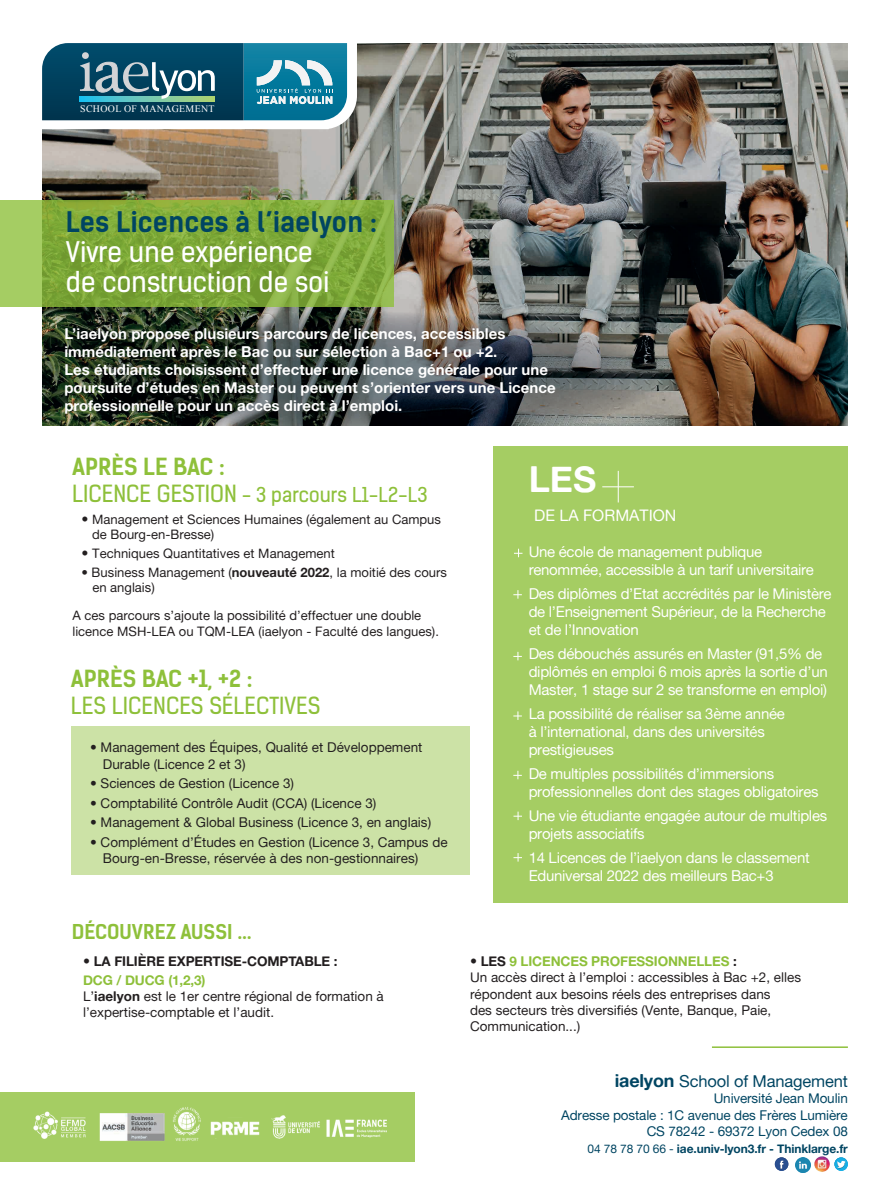
<style>
.page{position:relative;width:893px;height:1191px;background:#fff}
.page>*{position:absolute;margin:0;border:0;box-sizing:border-box;transform-origin:0 0}
.t1{font:35.85px "Alte Haas Grotesk Bold";color:#fff}
.t2{font:27px/30px "Kelson Sans";color:#fff}
.t3{font:700 27px "Kelson Sans";color:#004562}
.t4{font:700 22.5px "Kelson Sans";color:#8ec03a}
.t5{font:22.5px "Kelson Sans";color:#8ec03a}
.t6{font:19.5px "Kelson Sans";color:#8ec03a}
.t7{font:700 19.5px "Kelson Sans";color:#8ec03a}
.t8{font:16.5px "Alte Haas Grotesk";letter-spacing:-.01em;color:#004562}
.t9{font:15.9px "Alte Haas Grotesk";color:#fff}
.t10{font:15px/18px "Alte Haas Grotesk";letter-spacing:-.02em;color:#fff}
.t11{font:15px/18px "Alte Haas Grotesk Bold";color:#fff}
.t12{font:13.5px/16.2px "Alte Haas Grotesk";color:#231f20}
.t13{font:13.5px/16.5px "Alte Haas Grotesk";letter-spacing:-.01em;color:#004562;text-align:right}
.t14{font:13.5px/18.8px "Alte Haas Grotesk Bold";letter-spacing:-.01em;color:#231f20}
.t15{font:13.5px "Alte Haas Grotesk Bold";letter-spacing:-.01em;color:#8ec03a}
.t16{font:13.05px/15px "Alte Haas Grotesk";color:#231f20}
.t17{font:12px "Alte Haas Grotesk Bold";letter-spacing:-.01em;color:#004562}
.t18{font:9.9px "Times New Roman";letter-spacing:.035em;color:#fff}
.s1{font-size:22.5px}
.s2{font-size:13.95px}
.s3{font-family:"Alte Haas Grotesk Bold"}
.s4{font-family:"Alte Haas Grotesk";font-size:13.95px}
.s5{color:#8ec03a}
.s6{font-family:"Alte Haas Grotesk";font-size:13.95px;color:#231f20}
.s7{color:#231f20}
.s8{font-family:"Alte Haas Grotesk Bold";font-size:18px}
.s9{font-family:"Alte Haas Grotesk"}
</style>
<div class="page">
<img style="left:42px;top:44px;width:806px;height:381px">
<img style="left:49px;top:303px;width:639px;height:123px">
<svg style="left:0;top:200px;width:394px;height:107px;background:#83ad3e"></svg>
<svg style="left:42px;top:43px;width:315px;height:86px"></svg>
<svg style="left:42px;top:43px;width:305px;height:77px;background:#266b84"></svg>
<hr style="left:712px;top:1046px;width:136px;height:2px;background:#8ec03a">
<div style="left:0;top:1092px;width:414px;height:69px;background:#a5cd63"></div>
<div style="left:71px;top:726px;width:399px;height:149px;background:#cce2a6"></div>
<div style="left:493px;top:446px;width:355px;height:456px;background:#a5cd63"></div>
<svg style="left:513px;top:590px;width:9px;height:8px"></svg>
<svg style="left:513px;top:652px;width:9px;height:8px"></svg>
<svg style="left:513px;top:711px;width:9px;height:9px"></svg>
<hr style="left:618px;top:471px;width:1px;height:31px;background:#fff">
<hr style="left:602px;top:486px;width:32px;height:1px;background:#fff">
<svg style="left:514px;top:549px;width:8px;height:9px"></svg>
<svg style="left:513px;top:771px;width:9px;height:8px"></svg>
<svg style="left:513px;top:811px;width:9px;height:9px"></svg>
<svg style="left:513px;top:853px;width:9px;height:8px"></svg>
<svg style="left:775px;top:1157px;width:13px;height:14px"></svg>
<img style="left:795px;top:1157px;width:15px;height:15px">
<img style="left:814px;top:1156px;width:16px;height:16px">
<img style="left:834px;top:1157px;width:14px;height:13px">
<svg style="left:837px;top:1160px;width:9px;height:8px"></svg>
<img style="left:33px;top:1107px;width:353px;height:34px">
<p class="t18" style="left:80px;top:102px;width:136px">SCHOOL OF MANAGEMENT</p>
<h2 class="t3" style="left:66px;top:205px;width:312px">Les Licences à l’iaelyon :</h2>
<h2 class="t2" style="left:66px;top:237px;width:265px">Vivre une expérience de construction de soi</h2>
<p class="t11" style="left:64px;top:324px;width:493px">L’iaelyon propose plusieurs parcours de licences, accessibles immédiatement après le Bac ou sur sélection à Bac+1 ou +2.<br>Les étudiants choisissent d’effectuer une licence générale pour une poursuite d’études en Master ou peuvent s’orienter vers une Licence professionnelle pour un accès direct à l’emploi.</p>
<h3 class="t4" style="left:72px;top:453px;width:154px">APRÈS LE BAC :</h3>
<h3 class="t6" style="left:72px;top:483px;width:357px"><span class="s1">LICENCE GESTION</span> - 3 parcours L1-L2-L3</h3>
<p class="t16" style="left:92px;top:511px;width:350px;text-indent:-11px"><span class="s2">•</span> Management et Sciences Humaines (également au Campus de Bourg-en-Bresse)</p>
<p class="t16" style="left:81px;top:546px;width:255px"><span class="s2">•</span> Techniques Quantitatives et Management</p>
<p class="t16" style="left:92px;top:564px;width:356px;text-indent:-11px">• Business Management (<span class="s3">nouveauté 2022</span>, la moitié des cours en anglais)</p>
<p class="t16" style="left:73px;top:608px;width:368px;line-height:15.6px">A ces parcours s’ajoute la possibilité d’effectuer une double licence MSH-LEA ou TQM-LEA (iaelyon - Faculté des langues).</p>
<h3 class="t4" style="left:71px;top:665px;width:183px">APRÈS BAC +1, +2 :</h3>
<h3 class="t5" style="left:71px;top:692px;width:251px">LES LICENCES SÉLECTIVES</h3>
<p class="t12" style="left:103px;top:739px;width:321px;text-indent:-13px">• Management des Équipes, Qualité et Développement<br>Durable (Licence 2 et 3)</p>
<p class="t12" style="left:90px;top:775px;width:205px">• Sciences de Gestion (Licence 3)</p>
<p class="t12" style="left:90px;top:795px;width:288px">• Comptabilité Contrôle Audit (CCA) (Licence 3)</p>
<p class="t12" style="left:90px;top:814px;width:342px">• Management &amp; Global Business (Licence 3, en anglais)</p>
<p class="t12" style="left:103px;top:833px;width:346px;text-indent:-13px">• Complément d’Études en Gestion (Licence 3, Campus de<br>Bourg-en-Bresse, réservée à des non-gestionnaires)</p>
<h3 class="t7" style="left:72px;top:920px;width:181px">DÉCOUVREZ AUSSI ...</h3>
<p class="t14" style="left:83px;top:951px;width:256px"><span class="s4">•</span> LA FILIÈRE EXPERTISE-COMPTABLE :<br><span class="s5">DCG / DUCG (1,2,3)</span></p>
<p class="t12" style="left:83px;top:988px;width:302px">L’<span class="s3">iaelyon</span> est le 1er centre régional de formation à l’expertise-comptable et l’audit.</p>
<h1 class="t1" style="left:529px;top:457px;width:69px">LES</h1>
<p class="t9" style="left:534px;top:506px;width:144px">DE LA FORMATION</p>
<p class="t10" style="left:529px;top:542px;width:287px">Une école de management publique renommée, accessible à un tarif universitaire</p>
<p class="t10" style="left:529px;top:584px;width:304px">Des diplômes d’Etat accrédités par le Ministère de l’Enseignement Supérieur, de la Recherche et de l’Innovation</p>
<p class="t10" style="left:529px;top:644px;width:301px">Des débouchés assurés en Master (91,5% de diplômés en emploi 6 mois après la sortie d’un<br>Master, 1 stage sur 2 se transforme en emploi)</p>
<p class="t10" style="left:529px;top:704px;width:258px">La possibilité de réaliser sa 3ème année à l’international, dans des universités prestigieuses</p>
<p class="t10" style="left:529px;top:764px;width:291px">De multiples possibilités d’immersions professionnelles dont des stages obligatoires</p>
<p class="t10" style="left:529px;top:806px;width:300px">Une vie étudiante engagée autour de multiples projets associatifs</p>
<p class="t10" style="left:529px;top:848px;width:283px">14 Licences de l’iaelyon dans le classement<br>Eduniversal 2022 des meilleurs Bac+3</p>
<p class="t15" style="left:470px;top:953px;width:268px"><span class="s6">•</span> <span class="s7">LES</span> 9 LICENCES PROFESSIONNELLES <span class="s7">:</span></p>
<p class="t12" style="left:470px;top:969px;width:333px">Un accès direct à l’emploi : accessibles à Bac +2, elles répondent aux besoins réels des entreprises dans<br>des secteurs très diversifiés (Vente, Banque, Paie, Communication...)</p>
<p class="t8" style="left:615px;top:1071px;width:235px"><span class="s8">iaelyon</span> School of Management</p>
<p class="t13" style="left:561px;top:1090px;width:288px">Université Jean Moulin<br>Adresse postale : 1C avenue des Frères Lumière<br>CS 78242 - 69372 Lyon Cedex 08</p>
<p class="t17" style="left:588px;top:1141px;width:262px"><span class="s9">04 78 78 70 66 -</span> iae.univ-lyon3.fr - Thinklarge.fr</p>
</div>
